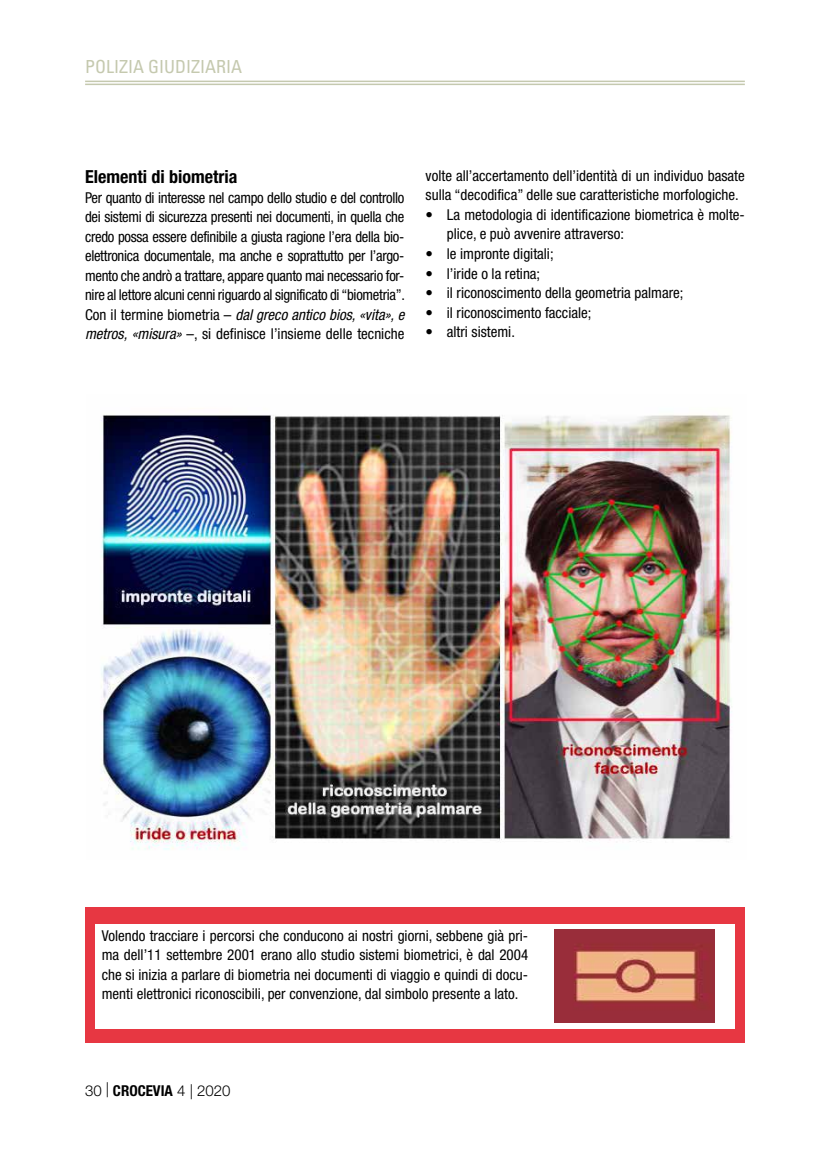
<style>
.page{position:relative;width:830px;height:1149px;background:#fff}
.page>*{position:absolute;margin:0;border:0;box-sizing:border-box;transform-origin:0 0}
.t1{font:700 condensed 18px "Helvetica Neue LT Std";color:#000}
.t2{font:condensed 18px "Univers LT Std";color:#c5c9af}
.t3{font:condensed 15px/19.5px "Helvetica Neue LT Std";color:#000;text-align:justify}
.t4{font:300 15px "Helvetica Neue LT Std";color:#000}
.s1{font-style:italic}
.s2{font-weight:700;font-stretch:condensed}
</style>
<div class="page">
<hr style="left:85px;top:81px;width:659px;height:1px;background:#c5c9af">
<hr style="left:85px;top:84px;width:659px;height:1px;background:#c5c9af">
<img style="left:101px;top:415px;width:631px;height:435px">
<div style="left:85px;top:906px;width:659px;height:136px;background:#e73742"></div>
<div style="left:96px;top:923px;width:438px;height:104px;background:#fff"></div>
<div style="left:534px;top:923px;width:199px;height:104px;background:#fff"></div>
<img style="left:554px;top:929px;width:160px;height:92px">
<p class="t2" style="left:85px;top:55px;width:159px">POLIZIA GIUDIZIARIA</p>
<p class="t1" style="left:85px;top:166px;width:154px">Elementi di biometria</p>
<p class="t3" style="left:85px;top:187px;width:321px">Per quanto di interesse nel campo dello studio e del controllo dei sistemi di sicurezza presenti nei documenti, in quella che credo possa essere definibile a giusta ragione l’era della bio&shy;elettronica documentale, ma anche e soprattutto per l’argo&shy;mento che andrò a trattare, appare quanto mai necessario for&shy;nire al lettore alcuni cenni riguardo al significato di “biometria”.<br>Con il termine biometria – <span class="s1">dal greco antico bios, «vita», e metros, «misura»</span> –, si definisce l’insieme delle tecniche</p>
<p class="t3" style="left:425px;top:166px;width:320px">volte all’accertamento dell’identità di un individuo basate sulla “decodifica” delle sue caratteristiche morfologiche.</p>
<p class="t3" style="left:446px;top:205px;width:299px;text-indent:-21px">• La metodologia di identificazione biometrica è molte&shy;plice, e può avvenire attraverso:</p>
<p class="t3" style="left:425px;top:244px;width:129px">• le impronte digitali;</p>
<p class="t3" style="left:425px;top:263px;width:116px">• l’iride o la retina;</p>
<p class="t3" style="left:425px;top:283px;width:259px">• il riconoscimento della geometria palmare;</p>
<p class="t3" style="left:425px;top:302px;width:167px">• il riconoscimento facciale;</p>
<p class="t3" style="left:425px;top:322px;width:91px">• altri sistemi.</p>
<p class="t3" style="left:102px;top:925px;width:427px">Volendo tracciare i percorsi che conducono ai nostri giorni, sebbene già pri&shy;ma dell’11 settembre 2001 erano allo studio sistemi biometrici, è dal 2004 che si inizia a parlare di biometria nei documenti di viaggio e quindi di docu&shy;menti elettronici riconoscibili, per convenzione, dal simbolo presente a lato.</p>
<p class="t4" style="left:85px;top:1080px;width:147px">30 | <span class="s2">CROCEVIA</span> 4 | 2020</p>
</div>
